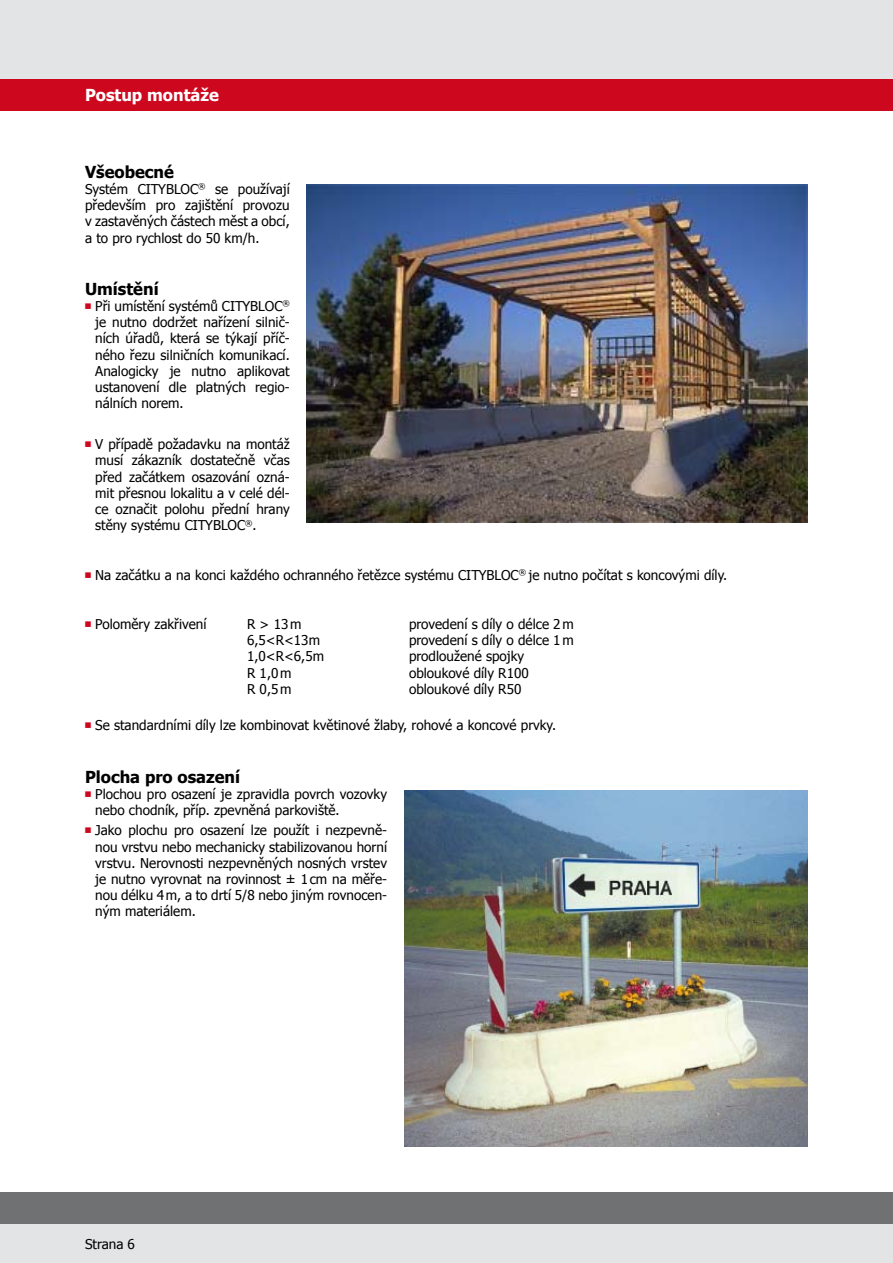
<style>
.page{position:relative;width:893px;height:1263px;background:#fff}
.page>*{position:absolute;margin:0;border:0;box-sizing:border-box;transform-origin:0 0}
.t1{font:700 16.5px "Tahoma";color:#000}
.t2{font:700 16.5px "Tahoma";color:#fff}
.t3{font:13.5px/16.2px "Tahoma";color:#000;text-align:justify}
.t4{font:7.8px "Tahoma";color:#000}
.s1{font-size:13.5px}
</style>
<div class="page">
<div style="left:0;top:1210px;width:893px;height:53px;background:#e3e4e5"></div>
<div style="left:0;top:1192px;width:893px;height:32px;background:#707173"></div>
<div style="left:0;top:0;width:893px;height:85px;background:#e3e4e5"></div>
<div style="left:0;top:79px;width:893px;height:32px;background:#cd071e"></div>
<img style="left:307px;top:185px;width:501px;height:337px">
<img style="left:404px;top:790px;width:404px;height:356px">
<p class="t2" style="left:85px;top:83px;width:135px">Postup montáže</p>
<p class="t1" style="left:85px;top:160px;width:90px">Všeobecné</p>
<p class="t3" style="left:85px;top:180px;width:70px">Systém Citybloc</p>
<p class="t3" style="left:85px;top:180px;width:206px;text-indent:113px"><sup>®</sup> se používají především pro zajištění provozu v zastavěných částech měst a obcí, a to pro rychlost do 50 km/h.</p>
<p class="t1" style="left:85px;top:277px;width:75px">Umístění</p>
<p class="t3" style="left:85px;top:297px;width:154px"><sup>■</sup> Při umístění systémů Citybloc</p>
<p class="t4" style="left:282px;top:298px;width:9px">®</p>
<p class="t3" style="left:95px;top:313px;width:196px">je nutno dodržet nařízení silnič&shy;ních úřadů, která se týkají příč&shy;ného řezu silničních komunikací.<br>Analogicky je nutno aplikovat ustanovení dle platných regio&shy;nálních norem.</p>
<p class="t3" style="left:95px;top:435px;width:196px;text-indent:-10px"><sup>■</sup> V případě požadavku na montáž musí zákazník dostatečně včas před začátkem osazování ozná&shy;mit přesnou lokalitu a v celé dél&shy;ce označit polohu přední hrany stěny systému Citybloc</p>
<p class="t4" style="left:245px;top:517px;width:13px">®<span class="s1">.</span></p>
<p class="t3" style="left:85px;top:566px;width:390px"><sup>■</sup> Na začátku a na konci každého ochranného řetězce systému Citybloc</p>
<p class="t3" style="left:519px;top:566px;width:210px"><sup>®</sup> je nutno počítat s koncovými díly.</p>
<p class="t3" style="left:85px;top:615px;width:123px"><sup>■</sup> Poloměry zakřivení</p>
<p class="t3" style="left:247px;top:615px;width:56px">R &gt; 13m</p>
<p class="t3" style="left:409px;top:615px;width:166px">provedení s díly o délce 2m</p>
<p class="t3" style="left:247px;top:631px;width:74px">6,5&lt;R&lt;13m</p>
<p class="t3" style="left:409px;top:631px;width:166px">provedení s díly o délce 1m</p>
<p class="t3" style="left:247px;top:648px;width:79px">1,0&lt;R&lt;6,5m</p>
<p class="t3" style="left:409px;top:648px;width:117px">prodloužené spojky</p>
<p class="t3" style="left:247px;top:664px;width:46px">R 1,0m</p>
<p class="t3" style="left:409px;top:664px;width:121px">obloukové díly R100</p>
<p class="t3" style="left:247px;top:680px;width:46px">R 0,5m</p>
<p class="t3" style="left:409px;top:680px;width:114px">obloukové díly R50</p>
<p class="t3" style="left:85px;top:717px;width:473px"><sup>■</sup> Se standardními díly lze kombinovat květinové žlaby, rohové a koncové prvky.</p>
<p class="t1" style="left:85px;top:765px;width:157px">Plocha pro osazení</p>
<p class="t3" style="left:95px;top:785px;width:293px;text-indent:-10px"><sup>■</sup> Plochou pro osazení je zpravidla povrch vozovky nebo chodník, příp. zpevněná parkoviště.</p>
<p class="t3" style="left:95px;top:822px;width:293px;text-indent:-10px"><sup>■</sup> Jako plochu pro osazení lze použít i nezpevně&shy;nou vrstvu nebo mechanicky stabilizovanou horní vrstvu. Nerovnosti nezpevněných nosných vrstev je nutno vyrovnat na rovinnost ± 1cm na měře&shy;nou délku 4m, a to drtí 5/8 nebo jiným rovnocen&shy;ným materiálem.</p>
<p class="t3" style="left:85px;top:1235px;width:51px">Strana 6</p>
</div>
